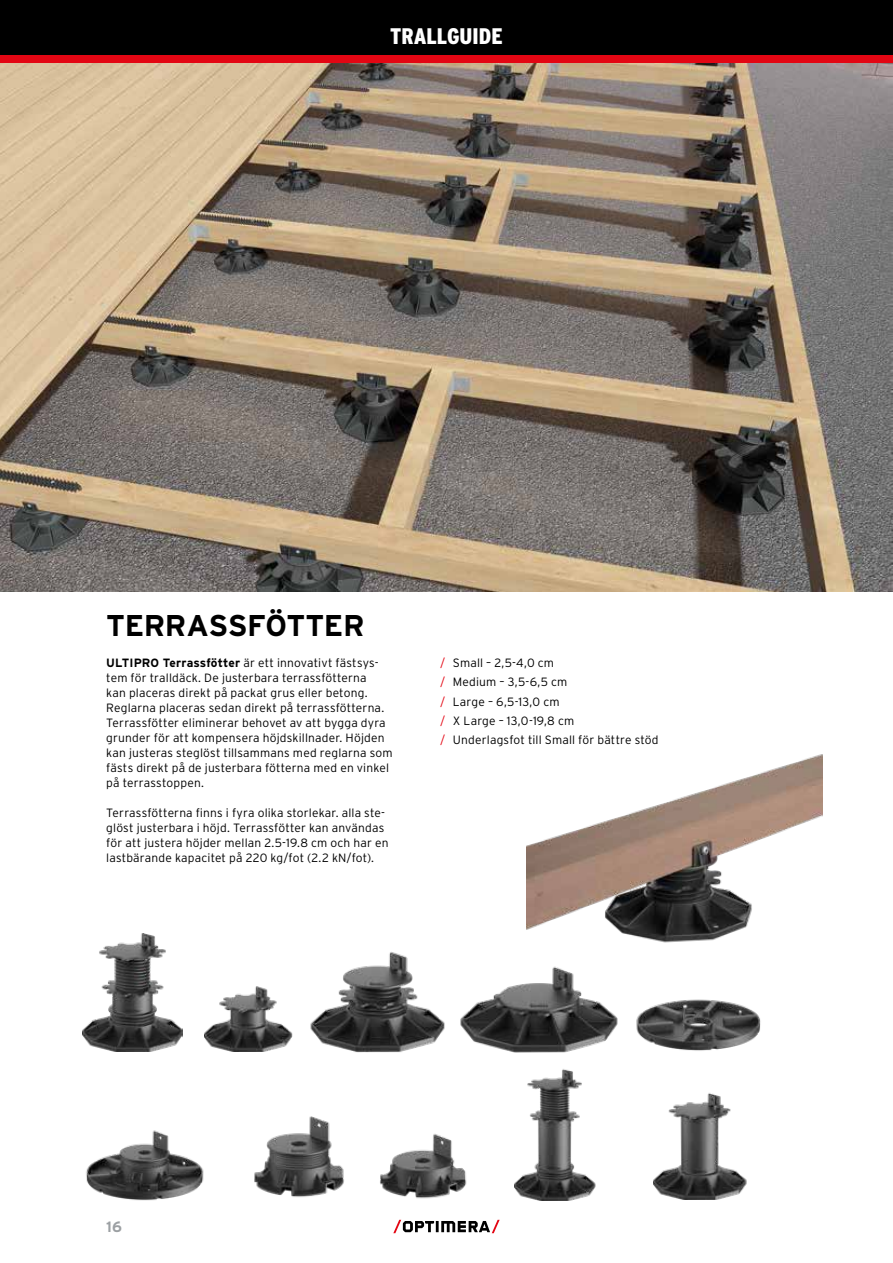
<style>
.page{position:relative;width:893px;height:1263px;background:#fff}
.page>*{position:absolute;margin:0;border:0;box-sizing:border-box;transform-origin:0 0}
.t1{font:700 30px "Interstate";letter-spacing:-.015em;color:#000}
.t2{font:900 condensed 22.5px "Interstate";color:#fff}
.t3{font:700 15px "Interstate";color:#9ca0a3}
.t4{font:300 12px/15px "Interstate";letter-spacing:.015em;color:#000}
.s1{font-weight:700}
.s2{color:#e30613}
</style>
<div class="page">
<div style="left:0;top:0;width:893px;height:55px;background:#000"></div>
<div style="left:0;top:55px;width:893px;height:9px;background:#e30613"></div>
<svg style="left:393px;top:1220px;width:107px;height:13px"></svg>
<img style="left:0;top:64px;width:893px;height:527px">
<img style="left:82px;top:934px;width:100px;height:117px">
<img style="left:204px;top:986px;width:89px;height:65px">
<img style="left:310px;top:952px;width:135px;height:101px">
<img style="left:460px;top:924px;width:158px;height:129px">
<img style="left:636px;top:999px;width:125px;height:44px">
<img style="left:86px;top:1130px;width:118px;height:71px">
<img style="left:254px;top:1116px;width:90px;height:81px">
<img style="left:380px;top:1134px;width:108px;height:88px">
<img style="left:514px;top:1069px;width:82px;height:131px">
<img style="left:654px;top:1029px;width:107px;height:170px">
<img style="left:527px;top:754px;width:295px;height:206px">
<h2 class="t2" style="left:390px;top:22px;width:114px">TRALLGUIDE</h2>
<h1 class="t1" style="left:106px;top:607px;width:260px">TERRASSFÖTTER</h1>
<p class="t4" style="left:106px;top:655px;width:288px"><span class="s1">ULTIPRO Terrassfötter</span> är ett innovativt fästsys&shy;tem för tralldäck. De justerbara terrassfötterna<br>kan placeras direkt på packat grus eller betong.<br>Reglarna placeras sedan direkt på terrassfötterna.<br>Terrassfötter eliminerar behovet av att bygga dyra grunder för att kompensera höjdskillnader. Höjden kan justeras steglöst tillsammans med reglarna som fästs direkt på de justerbara fötterna med en vinkel på terrasstoppen.</p>
<p class="t4" style="left:106px;top:805px;width:284px">Terrassfötterna finns i fyra olika storlekar. alla ste&shy;glöst justerbara i höjd. Terrassfötter kan användas för att justera höjder mellan 2.5-19.8 cm och har en lastbärande kapacitet på 220 kg/fot (2.2 kN/fot).</p>
<p class="t4" style="left:440px;top:653px;width:220px;line-height:19.2px"><span class="s2">/</span> Small – 2,5-4,0 cm<br><span class="s2">/</span> Medium – 3,5-6,5 cm<br><span class="s2">/</span> Large – 6,5-13,0 cm<br><span class="s2">/</span> X Large – 13,0-19,8 cm<br><span class="s2">/</span> Underlagsfot till Small för bättre stöd</p>
<p class="t3" style="left:106px;top:1217px;width:17px">16</p>
</div>
